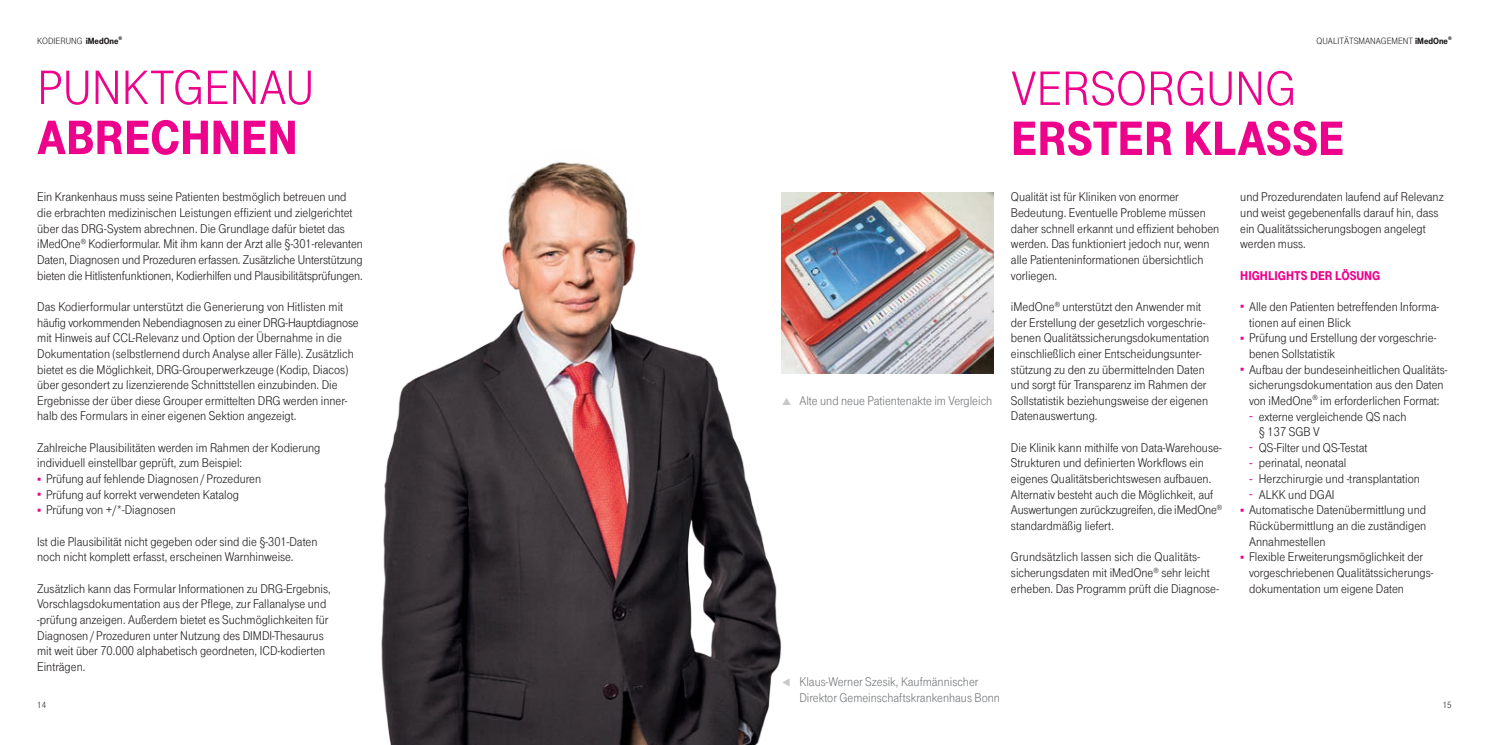
<style>
.page{position:relative;width:1489px;height:745px;background:#fff}
.page>*{position:absolute;margin:0;border:0;box-sizing:border-box;transform-origin:0 0}
.t1{font:900 50px "Tele Grotesk Headline";color:#ed028c}
.t2{font:50px "Tele Grotesk Headline";color:#ed028c}
.t3{font:13.12px/15.6px "Tele Grotesk Norm";color:#231f20}
.t4{font:13.12px/15.6px "Tele Grotesk Norm";color:#76787b}
.t5{font:900 13.12px "Tele Grotesk Headline";color:#ed028c}
.t6{font:9.38px "Tele Grotesk Headline";color:#231f20}
.t7{font:9.38px "Tele Grotesk Norm";color:#231f20}
.s1{font-family:"Tele Grotesk Ultr"}
.s2{color:#ed028c}
.s3{font-family:"Tele Grotesk Headline";font-weight:900;font-size:7.5px;color:#ed028c}
.s4{color:#c7c8ca}
</style>
<div class="page">
<img style="left:381px;top:162px;width:480px;height:582px">
<img style="left:781px;top:192px;width:212px;height:181px">
<svg style="left:782px;top:397px;width:8px;height:7px"></svg>
<p class="t6" style="left:37px;top:35px;width:87px">KODI ERUNG <span class="s1">iMedOne</span><sup>®</sup></p>
<h1 class="t2" style="left:37px;top:60px;width:278px">PUNKTGENAU</h1>
<h1 class="t1" style="left:37px;top:110px;width:262px">ABRECHNEN</h1>
<p class="t3" style="left:37px;top:189px;width:327px">Ein Krankenhaus muss seine Patienten bestmöglich betreuen und die erbrachten medizinischen Leistungen effizient und zielgerichtet über das DRG-System abrechnen. Die Grundlage dafür bietet das iMedOne<sup>®</sup> Kodierformular. Mit ihm kann der Arzt alle §-301-relevanten Daten, Diagnosen und Prozeduren erfassen. Zusätzliche Unterstützung bieten die Hitlistenfunktionen, Kodierhilfen und Plausibilitätsprüfungen.</p>
<p class="t3" style="left:37px;top:299px;width:323px">Das Kodierformular unterstützt die Generierung von Hitlisten mit häufig vorkommenden Nebendiagnosen zu einer DRG-Hauptdiagnose mit Hinweis auf CCL-Relevanz und Option der Übernahme in die Dokumentation (selbstlernend durch Analyse aller Fälle). Zusätzlich bietet es die Möglichkeit, DRG-Grouperwerkzeuge (Kodip, Diacos) über gesondert zu lizenzierende Schnittstellen einzubinden. Die Ergebnisse der über diese Grouper ermittelten DRG werden inner&shy;halb des Formulars in einer eigenen Sektion angezeigt.</p>
<p class="t3" style="left:37px;top:439px;width:285px">Zahlreiche Plausibilitäten werden im Rahmen der Kodierung individuell einstellbar geprüft, zum Beispiel:</p>
<p class="t3" style="left:37px;top:471px;width:225px"><span class="s2">○</span> Prüfung auf fehlende Diagnosen /Prozeduren</p>
<p class="t3" style="left:37px;top:486px;width:203px"><span class="s2">○</span> Prüfung auf korrekt verwendeten Katalog</p>
<p class="t3" style="left:37px;top:502px;width:140px"><span class="s2">○</span> Prüfung von +/*-Diagnosen</p>
<p class="t3" style="left:37px;top:533px;width:282px">Ist die Plausibilität nicht gegeben oder sind die §-301-Daten noch nicht komplett erfasst, erscheinen Warnhinweise.</p>
<p class="t3" style="left:37px;top:580px;width:295px">Zusätzlich kann das Formular Informationen zu DRG-Ergebnis, Vorschlagsdokumentation aus der Pflege, zur Fallanalyse und -prüfung anzeigen. Außerdem bietet es Suchmöglichkeiten für Diagnosen /Prozeduren unter Nutzung des DIMDI-Thesaurus mit weit über 70.000 alphabetisch geordneten, ICD-kodierten Einträgen.</p>
<p class="t4" style="left:799px;top:392px;width:194px">Alte und neue Patientenakte im Vergleich</p>
<p class="t6" style="left:1316px;top:35px;width:137px">QUALITÄTSMANAGEMENT <span class="s1">iMedOne</span><sup>®</sup></p>
<h1 class="t2" style="left:1010px;top:61px;width:287px">VERSORGUNG</h1>
<h1 class="t1" style="left:1010px;top:110px;width:335px">ERSTER KLASSE</h1>
<p class="t3" style="left:1010px;top:189px;width:210px">Qualität ist für Kliniken von enormer Bedeutung. Eventuelle Probleme müssen daher schnell erkannt und effizient behoben werden. Das funktioniert jedoch nur, wenn alle Patienteninformationen übersichtlich vorliegen.</p>
<p class="t3" style="left:1010px;top:299px;width:200px">iMedOne<sup>®</sup> unterstützt den Anwender mit der Erstellung der gesetzlich vorgeschrie&shy;benen Qualitätssicherungsdokumentation einschließlich einer Entscheidungsunter&shy;stützung zu den zu übermittelnden Daten und sorgt für Transparenz im Rahmen der Sollstatistik beziehungsweise der eigenen Datenauswertung.</p>
<p class="t3" style="left:1010px;top:439px;width:213px">Die Klinik kann mithilfe von Data-Warehouse-Strukturen und definierten Workflows ein eigenes Qualitätsberichtswesen aufbauen.<br>Alternativ besteht auch die Möglichkeit, auf Auswertungen zurückzugreifen, die iMedOne<sup>® </sup>standardmäßig liefert.</p>
<p class="t3" style="left:1010px;top:549px;width:209px">Grundsätzlich lassen sich die Qualitäts&shy;sicherungsdaten mit iMedOne<sup>®</sup> sehr leicht erheben. Das Programm prüft die Diagnose-</p>
<p class="t3" style="left:1240px;top:189px;width:205px">und Prozedurendaten laufend auf Relevanz und weist gegebenenfalls darauf hin, dass ein Qualitätssicherungsbogen angelegt werden muss.</p>
<p class="t5" style="left:1240px;top:268px;width:141px">HIGHLIGHTS DER LÖSUNG</p>
<p class="t3" style="left:1248px;top:299px;width:191px;text-indent:-9px"><span class="s2">○</span> Alle den Patienten betreffenden Informa&shy;tionen auf einen Blick</p>
<p class="t3" style="left:1248px;top:330px;width:189px;text-indent:-9px"><span class="s2">○</span> Prüfung und Erstellung der vorgeschrie&shy;benen Sollstatistik</p>
<p class="t3" style="left:1240px;top:361px;width:209px;text-align:center"><span class="s2">○</span> Aufbau der bundeseinheitlichen Qualitäts&shy;sicherungsdokumentation aus den Daten von iMedOne<sup>®</sup> im erforderlichen Format:</p>
<p class="t3" style="left:1258px;top:408px;width:149px;text-indent:-10px"><span class="s3">–</span> externe vergleichende QS nach § 137 SGB V</p>
<p class="t3" style="left:1248px;top:439px;width:120px"><span class="s3">–</span> QS-Filter und QS-Testat</p>
<p class="t3" style="left:1248px;top:455px;width:99px"><span class="s3">–</span> perinatal, neonatal</p>
<p class="t3" style="left:1248px;top:471px;width:172px"><span class="s3">–</span> Herzchirurgie und -transplantation</p>
<p class="t3" style="left:1248px;top:486px;width:87px"><span class="s3">–</span> ALKK und DGAI</p>
<p class="t3" style="left:1248px;top:502px;width:179px;text-align:justify;text-indent:-9px"><span class="s2">○</span> Automatische Datenübermittlung und Rückübermittlung an die zuständigen Annahmestellen</p>
<p class="t3" style="left:1248px;top:549px;width:186px;text-indent:-9px"><span class="s2">○</span> Flexible Erweiterungsmöglichkeit der vorgeschriebenen Qualitätssicherungs&shy;dokumentation um eigene Daten</p>
<p class="t4" style="left:799px;top:674px;width:202px;text-indent:-18px"><span class="s4">▼</span> Klaus-Werner Szesik, Kaufmännischer<br>Direktor Gemeinschaftskrankenhaus Bonn</p>
<p class="t7" style="left:37px;top:699px;width:10px">14</p>
<p class="t7" style="left:1442px;top:699px;width:10px">15</p>
</div>
